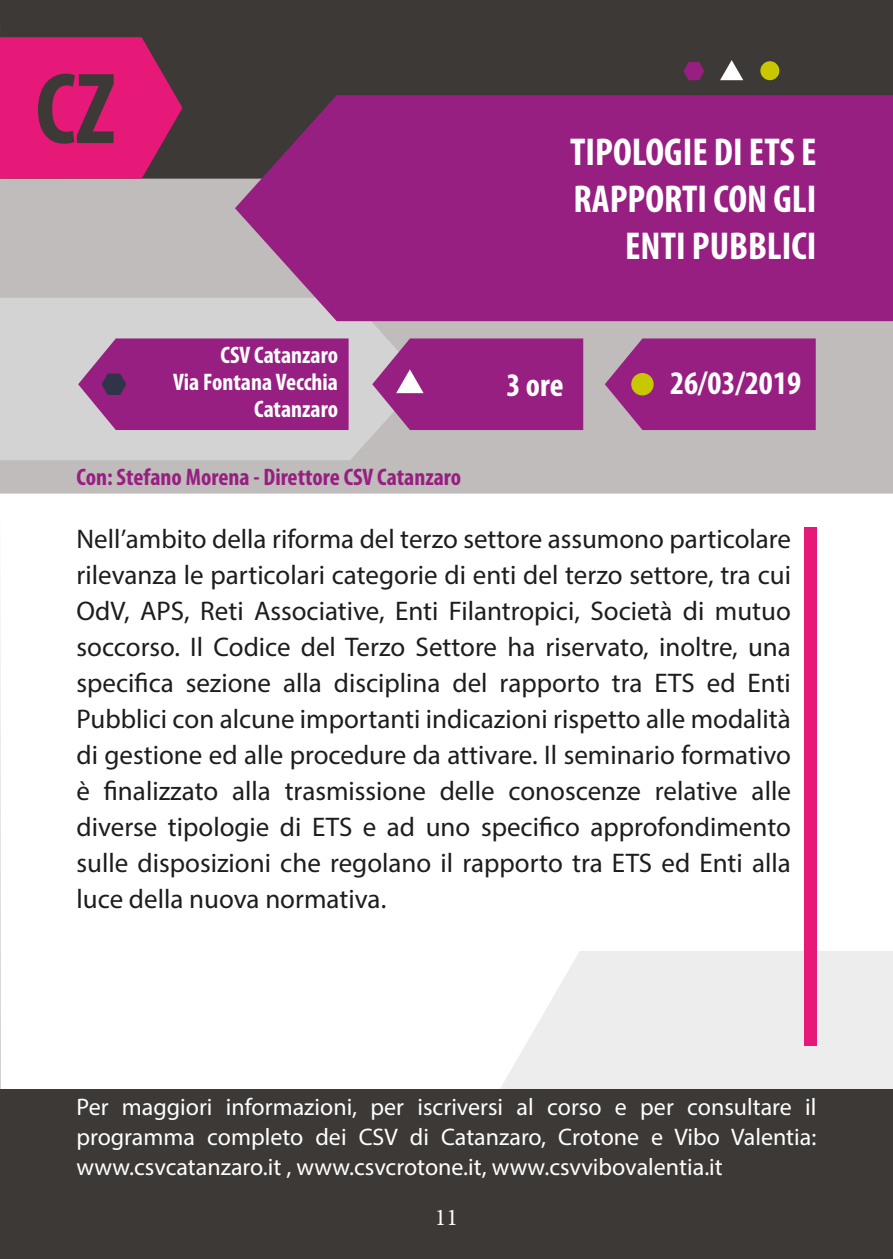
<style>
.page{position:relative;width:893px;height:1259px;background:#3d3936}
.page>*{position:absolute;margin:0;border:0;box-sizing:border-box;transform-origin:0 0}
.t1{font:700 condensed 102px "Myriad Pro";color:#3d3936}
.t2{font:700 condensed 39px "Myriad Pro";color:#fff}
.t3{font:700 condensed 33px "Myriad Pro";color:#fff}
.Paragrafo_base{font:27px/36px "Myriad Pro";color:#1d1d1b;text-align:justify}
.t4{font:24px/30px "Myriad Pro";color:#fff;text-align:justify}
.t5{font:700 condensed 24px "Myriad Pro";color:#981f82}
.Paragrafo_base-2{font:700 condensed 24px/27px "Myriad Pro";color:#fff;text-align:right}
.t6{font:24px "Minion Pro";color:#fff}
</style>
<div class="page">
<div style="left:0;top:179px;width:893px;height:314px;background:#bfbcbb"></div>
<svg style="left:0;top:298px;width:423px;height:162px;background:#d2d1d2"></svg>
<div style="left:0;top:493px;width:893px;height:762px;background:#fff"></div>
<svg style="left:500px;top:951px;width:393px;height:138px;background:#eee"></svg>
<div style="left:0;top:1089px;width:893px;height:170px;background:#3d3936"></div>
<svg style="left:235px;top:95px;width:658px;height:226px;background:#962681"></svg>
<svg style="left:605px;top:338px;width:211px;height:92px;background:#9b2e87"></svg>
<svg style="left:0;top:37px;width:182px;height:142px;background:#d31b70"></svg>
<div style="left:804px;top:527px;width:12px;height:518px;background:#e61878"></div>
<div style="left:631px;top:373px;width:23px;height:22px;background:#c9c800;border-radius:50%"></div>
<svg style="left:372px;top:338px;width:211px;height:92px;background:#9e338b"></svg>
<svg style="left:78px;top:338px;width:271px;height:92px;background:#9a2d87"></svg>
<div style="left:760px;top:61px;width:19px;height:19px;background:#c9c800;border-radius:50%"></div>
<svg style="left:720px;top:60px;width:23px;height:20px"></svg>
<svg style="left:683px;top:62px;width:21px;height:18px"></svg>
<h1 class="t1" style="left:35px;top:45px;width:81px">CZ</h1>
<p class="Paragrafo_base-2" style="left:221px;top:340px;width:119px">CSV Catanzaro</p>
<p class="Paragrafo_base-2" style="left:173px;top:367px;width:166px">Via Fontana Vecchia<br>Catanzaro</p>
<p class="t5" style="left:77px;top:462px;width:386px">Con: Stefano Morena - Direttore CSV Catanzaro</p>
<p class="t2" style="left:570px;top:128px;width:248px">TIPOLOGIE DI ETS E</p>
<p class="t2" style="left:573px;top:175px;width:244px">RAPPORTI CON GLI</p>
<p class="t2" style="left:625px;top:222px;width:193px">ENTI PUBBLICI</p>
<p class="t3" style="left:507px;top:364px;width:58px">3 ore</p>
<p class="t3" style="left:670px;top:362px;width:132px">26/03/2019</p>
<p class="Paragrafo_base" style="left:77px;top:520px;width:716px">Nell’ambito della riforma del terzo settore assumono particolare rilevanza le particolari categorie di enti del terzo settore, tra cui OdV, APS, Reti Associative, Enti Filantropici, Società di mutuo soccorso. Il Codice del Terzo Settore ha riservato, inoltre, una specifica sezione alla disciplina del rapporto tra ETS ed Enti Pubblici con alcune importanti indicazioni rispetto alle modalità di gestione ed alle procedure da attivare. Il seminario formativo è finalizzato alla trasmissione delle conoscenze relative alle diverse tipologie di ETS e ad uno specifico approfondimento sulle disposizioni che regolano il rapporto tra ETS ed Enti alla luce della nuova normativa.</p>
<p class="t4" style="left:77px;top:1092px;width:741px">Per maggiori informazioni, per iscriversi al corso e per consultare il programma completo dei CSV di Catanzaro, Crotone e Vibo Valentia: www.csvcatanzaro.it , www.csvcrotone.it, www.csvvibovalentia.it</p>
<p class="t6" style="left:435px;top:1201px;width:25px">11</p>
</div>
